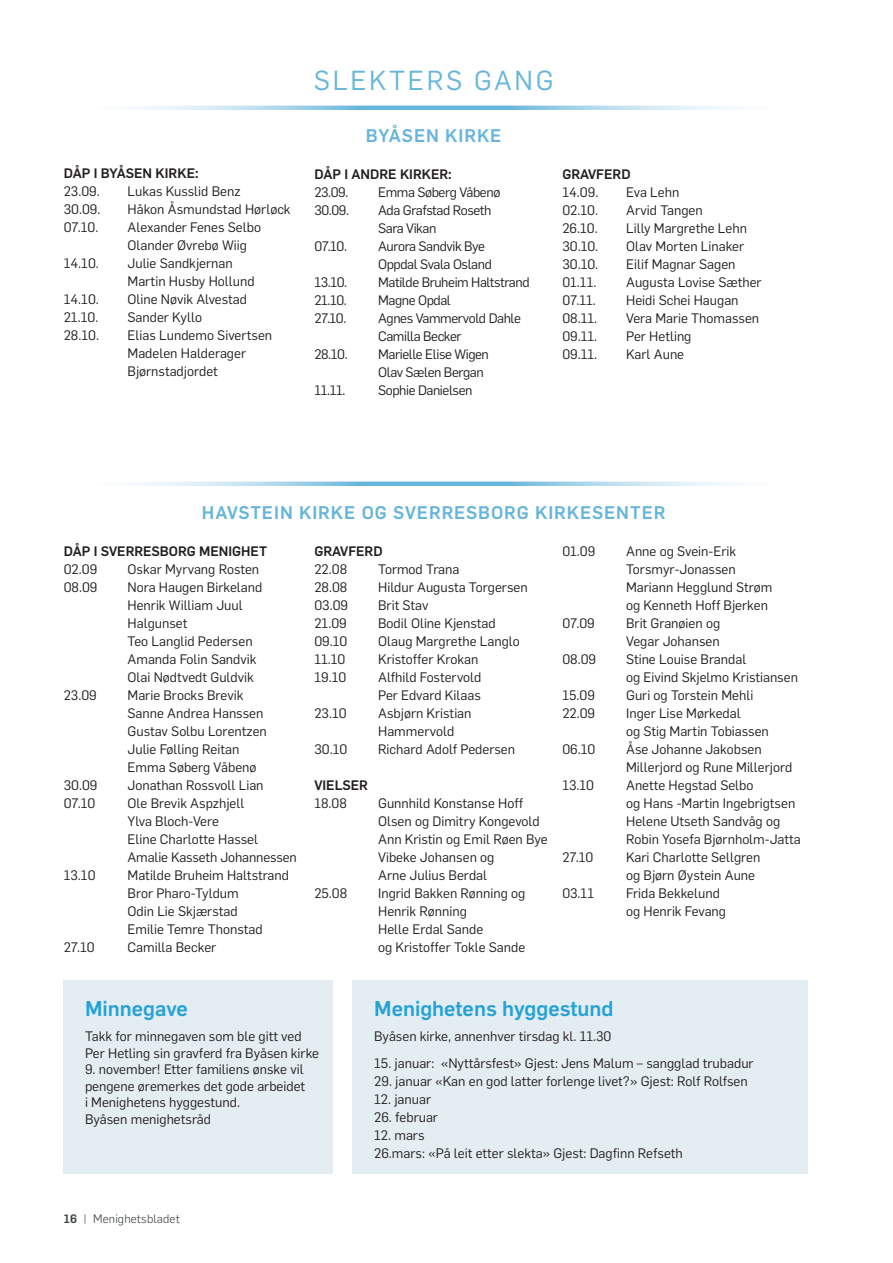
<style>
.page{position:relative;width:893px;height:1263px;background:#fff}
.page>*{position:absolute;margin:0;border:0;box-sizing:border-box;transform-origin:0 0}
.t1{font:27px "Flama";letter-spacing:.1em;color:#66b5db}
.t2{font:500 21px "Flama";color:#24a2d7}
.t3{font:500 18px "Flama";letter-spacing:.05em;color:#66b5db}
.t4{font:13.5px/18px "Flama";color:#231f20}
.t5{font:13.5px/18px "Flama";letter-spacing:-.03em;color:#231f20}
.t6{font:500 13.5px "Flama";color:#231f20}
.t7{font:300 12px "Flama";letter-spacing:.01em;color:#393d3d}
.s1{font-weight:500}
</style>
<div class="page">
<svg style="left:139px;top:482px;width:590px;height:4px;background:#a6d3e9"></svg>
<svg style="left:139px;top:105px;width:590px;height:5px;background:#b0d8ec"></svg>
<div style="left:64px;top:980px;width:269px;height:194px;background:#e4edf2"></div>
<div style="left:353px;top:980px;width:455px;height:194px;background:#e4edf2"></div>
<h1 class="t1" style="left:314px;top:61px;width:241px">SLEKTERS GANG</h1>
<p class="t6" style="left:64px;top:164px;width:136px">DÅP I BYÅSEN KIRKE:</p>
<p class="t4" style="left:64px;top:182px;width:38px">23.09.</p>
<p class="t4" style="left:128px;top:182px;width:114px">Lukas Kusslid Benz</p>
<p class="t4" style="left:64px;top:200px;width:38px">30.09.</p>
<p class="t4" style="left:128px;top:200px;width:165px">Håkon Åsmundstad Hørløck</p>
<p class="t4" style="left:64px;top:218px;width:36px">07.10.</p>
<p class="t4" style="left:128px;top:218px;width:135px">Alexander Fenes Selbo<br>Olander Øvrebø Wiig</p>
<p class="t4" style="left:64px;top:254px;width:37px">14.10.</p>
<p class="t4" style="left:128px;top:254px;width:129px">Julie Sandkjernan<br>Martin Husby Hollund</p>
<p class="t4" style="left:64px;top:290px;width:37px">14.10.</p>
<p class="t4" style="left:128px;top:290px;width:121px">Oline Nøvik Alvestad</p>
<p class="t4" style="left:64px;top:308px;width:36px">21.10.</p>
<p class="t4" style="left:128px;top:308px;width:76px">Sander Kyllo</p>
<p class="t4" style="left:64px;top:326px;width:37px">28.10.</p>
<p class="t4" style="left:128px;top:326px;width:146px">Elias Lundemo Sivertsen<br>Madelen Halderager<br>Bjørnstadjordet</p>
<h3 class="t3" style="left:366px;top:123px;width:137px">BYÅSEN KIRKE</h3>
<p class="t6" style="left:314px;top:164px;width:139px">DÅP I ANDRE KIRKER:</p>
<p class="t4" style="left:314px;top:182px;width:36px">23.09.</p>
<p class="t5" style="left:378px;top:182px;width:124px">Emma Søberg Våbenø</p>
<p class="t4" style="left:314px;top:200px;width:36px">30.09.</p>
<p class="t5" style="left:378px;top:200px;width:115px">Ada Grafstad Roseth<br>Sara Vikan</p>
<p class="t4" style="left:314px;top:236px;width:34px">07.10.</p>
<p class="t5" style="left:378px;top:236px;width:115px">Aurora Sandvik Bye<br>Oppdal Svala Osland</p>
<p class="t4" style="left:314px;top:272px;width:34px">13.10.</p>
<p class="t5" style="left:378px;top:272px;width:153px">Matilde Bruheim Haltstrand</p>
<p class="t4" style="left:314px;top:290px;width:34px">21.10.</p>
<p class="t5" style="left:378px;top:290px;width:74px">Magne Opdal</p>
<p class="t4" style="left:314px;top:308px;width:33px">27.10.</p>
<p class="t5" style="left:378px;top:308px;width:144px">Agnes Vammervold Dahle<br>Camilla Becker</p>
<p class="t4" style="left:314px;top:344px;width:35px">28.10.</p>
<p class="t5" style="left:378px;top:344px;width:112px">Marielle Elise Wigen<br>Olav Sælen Bergan</p>
<p class="t4" style="left:314px;top:380px;width:32px">11.11.</p>
<p class="t5" style="left:378px;top:380px;width:96px">Sophie Danielsen</p>
<p class="t6" style="left:562px;top:164px;width:70px">GRAVFERD</p>
<p class="t4" style="left:562px;top:182px;width:37px">14.09.</p>
<p class="t4" style="left:626px;top:182px;width:55px">Eva Lehn</p>
<p class="t4" style="left:562px;top:200px;width:37px">02.10.</p>
<p class="t4" style="left:626px;top:200px;width:78px">Arvid Tangen</p>
<p class="t4" style="left:562px;top:218px;width:37px">26.10.</p>
<p class="t4" style="left:626px;top:218px;width:122px">Lilly Margrethe Lehn</p>
<p class="t4" style="left:562px;top:236px;width:37px">30.10.</p>
<p class="t4" style="left:626px;top:236px;width:120px">Olav Morten Linaker</p>
<p class="t4" style="left:562px;top:254px;width:37px">30.10.</p>
<p class="t4" style="left:626px;top:254px;width:111px">Eilif Magnar Sagen</p>
<p class="t4" style="left:562px;top:272px;width:36px">01.11.</p>
<p class="t4" style="left:626px;top:272px;width:137px">Augusta Lovise Sæther</p>
<p class="t4" style="left:562px;top:290px;width:35px">07.11.</p>
<p class="t4" style="left:626px;top:290px;width:114px">Heidi Schei Haugan</p>
<p class="t4" style="left:562px;top:308px;width:36px">08.11.</p>
<p class="t4" style="left:626px;top:308px;width:135px">Vera Marie Thomassen</p>
<p class="t4" style="left:562px;top:326px;width:36px">09.11.</p>
<p class="t4" style="left:626px;top:326px;width:67px">Per Hetling</p>
<p class="t4" style="left:562px;top:344px;width:36px">09.11.</p>
<p class="t4" style="left:626px;top:344px;width:60px">Karl Aune</p>
<h3 class="t3" style="left:202px;top:499px;width:465px">HAVSTEIN KIRKE OG SVERRESBORG KIRKESENTER</h3>
<p class="t6" style="left:64px;top:542px;width:205px">DÅP I SVERRESBORG MENIGHET</p>
<p class="t4" style="left:64px;top:560px;width:35px">02.09</p>
<p class="t4" style="left:128px;top:560px;width:133px">Oskar Myrvang Rosten</p>
<p class="t4" style="left:64px;top:578px;width:35px">08.09</p>
<p class="t4" style="left:128px;top:578px;width:136px">Nora Haugen Birkeland<br>Henrik William Juul<br>Halgunset<br>Teo Langlid Pedersen<br>Amanda Folin Sandvik<br>Olai Nødtvedt Guldvik</p>
<p class="t4" style="left:64px;top:686px;width:35px">23.09</p>
<p class="t4" style="left:128px;top:686px;width:141px">Marie Brocks Brevik<br>Sanne Andrea Hanssen<br>Gustav Solbu Lorentzen<br>Julie Følling Reitan<br>Emma Søberg Våbenø</p>
<p class="t4" style="left:64px;top:776px;width:35px">30.09</p>
<p class="t4" style="left:128px;top:776px;width:138px">Jonathan Rossvoll Lian</p>
<p class="t4" style="left:64px;top:794px;width:33px">07.10</p>
<p class="t4" style="left:128px;top:794px;width:171px">Ole Brevik Aspzhjell<br>Ylva Bloch-Vere<br>Eline Charlotte Hassel<br>Amalie Kasseth Johannessen</p>
<p class="t4" style="left:64px;top:866px;width:33px">13.10</p>
<p class="t4" style="left:128px;top:866px;width:163px">Matilde Bruheim Haltstrand<br>Bror Pharo-Tyldum<br>Odin Lie Skjærstad<br>Emilie Temre Thonstad</p>
<p class="t4" style="left:64px;top:938px;width:33px">27.10</p>
<p class="t4" style="left:128px;top:938px;width:90px">Camilla Becker</p>
<p class="t6" style="left:314px;top:542px;width:70px">GRAVFERD</p>
<p class="t4" style="left:314px;top:560px;width:34px">22.08</p>
<p class="t4" style="left:378px;top:560px;width:83px">Tormod Trana</p>
<p class="t4" style="left:314px;top:578px;width:35px">28.08</p>
<p class="t4" style="left:378px;top:578px;width:151px">Hildur Augusta Torgersen</p>
<p class="t4" style="left:314px;top:596px;width:35px">03.09</p>
<p class="t4" style="left:378px;top:596px;width:52px">Brit Stav</p>
<p class="t4" style="left:314px;top:614px;width:34px">21.09</p>
<p class="t4" style="left:378px;top:614px;width:119px">Bodil Oline Kjenstad</p>
<p class="t4" style="left:314px;top:632px;width:35px">09.10</p>
<p class="t4" style="left:378px;top:632px;width:143px">Olaug Margrethe Langlo</p>
<p class="t4" style="left:314px;top:650px;width:33px">11.10</p>
<p class="t4" style="left:378px;top:650px;width:102px">Kristoffer Krokan</p>
<p class="t4" style="left:314px;top:668px;width:33px">19.10</p>
<p class="t4" style="left:378px;top:668px;width:105px">Alfhild Fostervold<br>Per Edvard Kilaas</p>
<p class="t4" style="left:314px;top:704px;width:34px">23.10</p>
<p class="t4" style="left:378px;top:704px;width:95px">Asbjørn Kristian<br>Hammervold</p>
<p class="t4" style="left:314px;top:740px;width:34px">30.10</p>
<p class="t4" style="left:378px;top:740px;width:138px">Richard Adolf Pedersen</p>
<p class="t6" style="left:314px;top:776px;width:55px">VIELSER</p>
<p class="t4" style="left:314px;top:794px;width:34px">18.08</p>
<p class="t4" style="left:378px;top:794px;width:171px">Gunnhild Konstanse Hoff<br>Olsen og Dimitry Kongevold<br>Ann Kristin og Emil Røen Bye<br>Vibeke Johansen og<br>Arne Julius Berdal</p>
<p class="t4" style="left:314px;top:884px;width:34px">25.08</p>
<p class="t4" style="left:378px;top:884px;width:149px">Ingrid Bakken Rønning og<br>Henrik Rønning<br>Helle Erdal Sande<br>og Kristoffer Tokle Sande</p>
<p class="t4" style="left:562px;top:542px;width:35px">01.09</p>
<p class="t4" style="left:626px;top:542px;width:148px">Anne og Svein-Erik<br>Torsmyr-Jonassen<br>Mariann Hegglund Strøm og Kenneth Hoff Bjerken</p>
<p class="t4" style="left:562px;top:614px;width:34px">07.09</p>
<p class="t4" style="left:626px;top:614px;width:96px">Brit Granøien og<br>Vegar Johansen</p>
<p class="t4" style="left:562px;top:650px;width:35px">08.09</p>
<p class="t4" style="left:626px;top:650px;width:173px">Stine Louise Brandal<br>og Eivind Skjelmo Kristiansen</p>
<p class="t4" style="left:562px;top:686px;width:34px">15.09</p>
<p class="t4" style="left:626px;top:686px;width:129px">Guri og Torstein Mehli</p>
<p class="t4" style="left:562px;top:704px;width:34px">22.09</p>
<p class="t4" style="left:626px;top:704px;width:144px">Inger Lise Mørkedal<br>og Stig Martin Tobiassen</p>
<p class="t4" style="left:562px;top:740px;width:35px">06.10</p>
<p class="t4" style="left:626px;top:740px;width:168px">Åse Johanne Jakobsen<br>Millerjord og Rune Millerjord</p>
<p class="t4" style="left:562px;top:776px;width:33px">13.10</p>
<p class="t4" style="left:626px;top:776px;width:176px">Anette Hegstad Selbo<br>og Hans -Martin Ingebrigtsen<br>Helene Utseth Sandvåg og<br>Robin Yosefa Bjørnholm-Jatta</p>
<p class="t4" style="left:562px;top:848px;width:33px">27.10</p>
<p class="t4" style="left:626px;top:848px;width:136px">Kari Charlotte Sellgren og Bjørn Øystein Aune</p>
<p class="t4" style="left:562px;top:884px;width:33px">03.11</p>
<p class="t4" style="left:626px;top:884px;width:101px">Frida Bekkelund og Henrik Fevang</p>
<h2 class="t2" style="left:85px;top:993px;width:104px">Minnegave</h2>
<p class="t4" style="left:85px;top:1027px;width:236px;line-height:16.5px">Takk for minnegaven som ble gitt ved<br>Per Hetling sin gravferd fra Byåsen kirke</p>
<p class="t4" style="left:85px;top:1060px;width:222px;line-height:16.5px">9. november! Etter familiens ønske vil pengene øremerkes det gode arbeidet i Menighetens hyggestund.<br>Byåsen menighetsråd</p>
<p class="t7" style="left:64px;top:1211px;width:118px"><span class="s1">16</span> | Menighetsbladet</p>
<h2 class="t2" style="left:374px;top:993px;width:241px">Menighetens hyggestund</h2>
<p class="t4" style="left:374px;top:1026px;width:239px">Byåsen kirke, annenhver tirsdag kl. 11.30</p>
<p class="t4" style="left:374px;top:1053px;width:381px">15. januar: «Nyttårsfest» Gjest: Jens Malum – sangglad trubadur</p>
<p class="t4" style="left:374px;top:1071px;width:375px">29. januar «Kan en god latter forlenge livet?» Gjest: Rolf Rolfsen</p>
<p class="t4" style="left:374px;top:1089px;width:58px">12. januar</p>
<p class="t4" style="left:374px;top:1107px;width:65px">26. februar</p>
<p class="t4" style="left:374px;top:1125px;width:310px">12. mars<br>26.mars: «På leit etter slekta» Gjest: Dagfinn Refseth</p>
</div>
